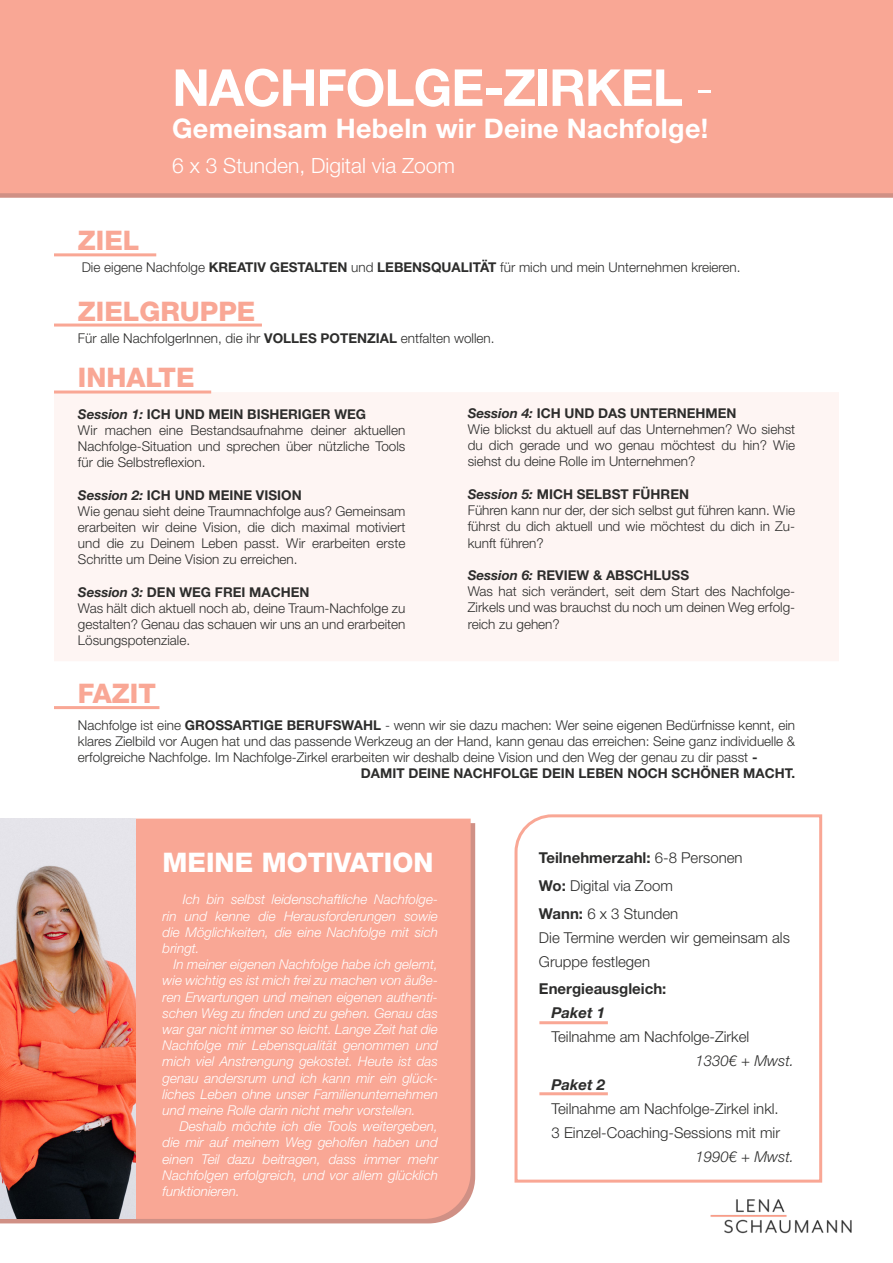
<style>
.page{position:relative;width:893px;height:1263px;background:#fff}
.page>*{position:absolute;margin:0;border:0;box-sizing:border-box;transform-origin:0 0}
.t1{font:700 51px "Helvetica Neue LT Std";letter-spacing:-.02em;color:#fff}
.t2{font:700 27px "Helvetica Neue LT Std";letter-spacing:.01em;color:#fff}
.t3{font:800 27px "Helvetica Neue LT Std";color:#f9a795}
.t4{font:800 27px "Helvetica Neue LT Std";color:#fff}
.t5{font:300 21px "Helvetica Neue LT Std";color:#fff}
.t6{font:300 15px/27.6px "Helvetica Neue LT Std";color:#2d2d2c}
.t7{font:italic 300 15px "Helvetica Neue LT Std";color:#2d2d2c}
.t8{font:700 15px "Helvetica Neue LT Std";color:#2d2d2c}
.t9{font:italic 700 15px "Helvetica Neue LT Std";color:#2d2d2c}
.t10{font:300 13.5px/16.2px "Helvetica Neue LT Std";color:#2d2d2c}
.t11{font:italic 300 13.5px/16.2px "Helvetica Neue LT Std";color:#fff;text-align:justify}
.t12{font:700 13.5px "Helvetica Neue LT Std";color:#2d2d2c}
.s1{font-weight:300}
.s2{font-weight:700}
.s3{font-weight:700;font-style:italic}
</style>
<div class="page">
<div style="left:54px;top:392px;width:785px;height:269px;background:#fef5f3"></div>
<div style="left:0;top:0;width:893px;height:198px;background:#f9a795"></div>
<div style="left:136px;top:819px;width:335px;height:400px;background:#f9a795"></div>
<img style="left:0;top:819px;width:136px;height:400px">
<img style="left:710px;top:1199px;width:142px;height:35px">
<svg style="left:514px;top:814px;width:309px;height:369px"></svg>
<hr style="left:539px;top:1021px;width:69px;height:3px;background:#f9a795">
<hr style="left:539px;top:1092px;width:69px;height:3px;background:#f9a795">
<hr style="left:54px;top:253px;width:102px;height:3px;background:#f9a795">
<hr style="left:54px;top:390px;width:157px;height:3px;background:#f9a795">
<hr style="left:54px;top:324px;width:208px;height:3px;background:#f9a795">
<hr style="left:54px;top:706px;width:105px;height:3px;background:#f9a795">
<h1 class="t1" style="left:172px;top:56px;width:543px">NACHFOLGE-ZIRKEL <span class="s1">-</span></h1>
<h2 class="t2" style="left:172px;top:112px;width:538px">Gemeinsam Hebeln wir Deine Nachfolge!</h2>
<h3 class="t5" style="left:172px;top:153px;width:284px">6 x 3 Stunden, Digital via Zoom</h3>
<h2 class="t3" style="left:78px;top:224px;width:63px">ZIEL</h2>
<p class="t10" style="left:82px;top:259px;width:660px">Die eigene Nachfolge <span class="s2">KREATIV GESTALTEN</span> und <span class="s2">LEBENSQUALITÄT</span> für mich und mein Unternehmen kreieren.</p>
<h2 class="t3" style="left:78px;top:295px;width:179px">ZIELGRUPPE</h2>
<p class="t10" style="left:78px;top:330px;width:418px">Für alle NachfolgerInnen, die ihr <span class="s2">VOLLES POTENZIAL</span> entfalten wollen.</p>
<h2 class="t3" style="left:78px;top:361px;width:118px">INHALTE</h2>
<p class="t10" style="left:78px;top:405px;width:329px"><span class="s3">Session 1:</span> <span class="s2">ICH UND MEIN BISHERIGER WEG<br></span>Wir machen eine Bestandsaufnahme deiner aktuellen Nachfolge-Situation und sprechen über nützliche Tools für die Selbstreflexion.</p>
<p class="t10" style="left:78px;top:486px;width:329px"><span class="s3">Session 2:</span> <span class="s2">ICH UND MEINE VISION<br></span>Wie genau sieht deine Traumnachfolge aus? Gemeinsam erarbeiten wir deine Vision, die dich maximal motiviert und die zu Deinem Leben passt. Wir erarbeiten erste Schritte um Deine Vision zu erreichen.</p>
<p class="t10" style="left:78px;top:584px;width:329px"><span class="s3">Session 3:</span> <span class="s2">DEN WEG FREI MACHEN<br></span>Was hält dich aktuell noch ab, deine Traum-Nachfolge zu gestalten? Genau das schauen wir uns an und erarbeiten Lösungspotenziale.</p>
<p class="t10" style="left:468px;top:405px;width:329px"><span class="s3">Session 4:</span> <span class="s2">ICH UND DAS UNTERNEHMEN<br></span>Wie blickst du aktuell auf das Unternehmen? Wo siehst du dich gerade und wo genau möchtest du hin? Wie siehst du deine Rolle im Unternehmen?</p>
<p class="t10" style="left:468px;top:486px;width:329px"><span class="s3">Session 5:</span> <span class="s2">MICH SELBST FÜHREN<br></span>Führen kann nur der, der sich selbst gut führen kann. Wie führst du dich aktuell und wie möchtest du dich in Zu&shy;kunft führen?</p>
<p class="t10" style="left:468px;top:567px;width:329px"><span class="s3">Session 6:</span> <span class="s2">REVIEW &amp; ABSCHLUSS<br></span>Was hat sich verändert, seit dem Start des Nachfolge-Zirkels und was brauchst du noch um deinen Weg erfolg&shy;reich zu gehen?</p>
<h2 class="t3" style="left:78px;top:677px;width:80px">FAZIT</h2>
<p class="t10" style="left:78px;top:716px;width:719px">Nachfolge ist eine <span class="s2">GROSSARTIGE BERUFSWAHL</span> - wenn wir sie dazu machen: Wer seine eigenen Bedürfnisse kennt, ein</p>
<p class="t10" style="left:78px;top:733px;width:719px">klares Zielbild vor Augen hat und das passende Werkzeug an der Hand, kann genau das erreichen: Seine ganz individuelle &amp;</p>
<p class="t10" style="left:78px;top:749px;width:681px">erfolgreiche Nachfolge. Im Nachfolge-Zirkel erarbeiten wir deshalb deine Vision und den Weg der genau zu dir passt <span class="s2">-</span></p>
<p class="t12" style="left:361px;top:765px;width:436px">DAMIT DEINE NACHFOLGE DEIN LEBEN NOCH SCHÖNER MACHT.</p>
<h2 class="t4" style="left:163px;top:846px;width:272px">MEINE MOTIVATION</h2>
<p class="t11" style="left:163px;top:891px;width:277px;text-indent:20px">Ich bin selbst leidenschaftliche Nachfolge&shy;rin und kenne die Herausforderungen sowie die Möglichkeiten, die eine Nachfolge mit sich bringt.</p>
<p class="t11" style="left:163px;top:956px;width:277px;text-indent:11px">In meiner eigenen Nachfolge habe ich gelernt, wie wichtig es ist mich frei zu machen von äuße&shy;ren Erwartungen und meinen eigenen authenti&shy;schen Weg zu finden und zu gehen. Genau das war gar nicht immer so leicht. Lange Zeit hat die Nachfolge mir Lebensqualität genommen und mich viel Anstrengung gekostet. Heute ist das genau andersrum und ich kann mir ein glück&shy;liches Leben ohne unser Familienunternehmen und meine Rolle darin nicht mehr vorstellen.</p>
<p class="t11" style="left:163px;top:1118px;width:277px;text-indent:17px">Deshalb möchte ich die Tools weitergeben, die mir auf meinem Weg geholfen haben und einen Teil dazu beitragen, dass immer mehr Nachfolgen erfolgreich, und vor allem glücklich funktionieren.</p>
<p class="t6" style="left:539px;top:844px;width:205px"><span class="s2">Teilnehmerzahl:</span> 6-8 Personen<br><span class="s2">Wo:</span> Digital via Zoom<br><span class="s2">Wann:</span> 6 x 3 Stunden</p>
<p class="t6" style="left:539px;top:925px;width:252px;line-height:24px">Die Termine werden wir gemeinsam als<br>Gruppe festlegen</p>
<p class="t8" style="left:539px;top:979px;width:129px">Energieausgleich:</p>
<p class="t9" style="left:551px;top:1003px;width:55px">Paket 1</p>
<p class="t6" style="left:551px;top:1023px;width:199px">Teilnahme am Nachfolge-Zirkel</p>
<p class="t7" style="left:695px;top:1052px;width:100px">1330€ + Mwst.</p>
<p class="t9" style="left:551px;top:1075px;width:55px">Paket 2</p>
<p class="t6" style="left:551px;top:1096px;width:230px;line-height:24px">Teilnahme am Nachfolge-Zirkel inkl.<br>3 Einzel-Coaching-Sessions mit mir</p>
<p class="t7" style="left:695px;top:1148px;width:100px">1990€ + Mwst.</p>
</div>
